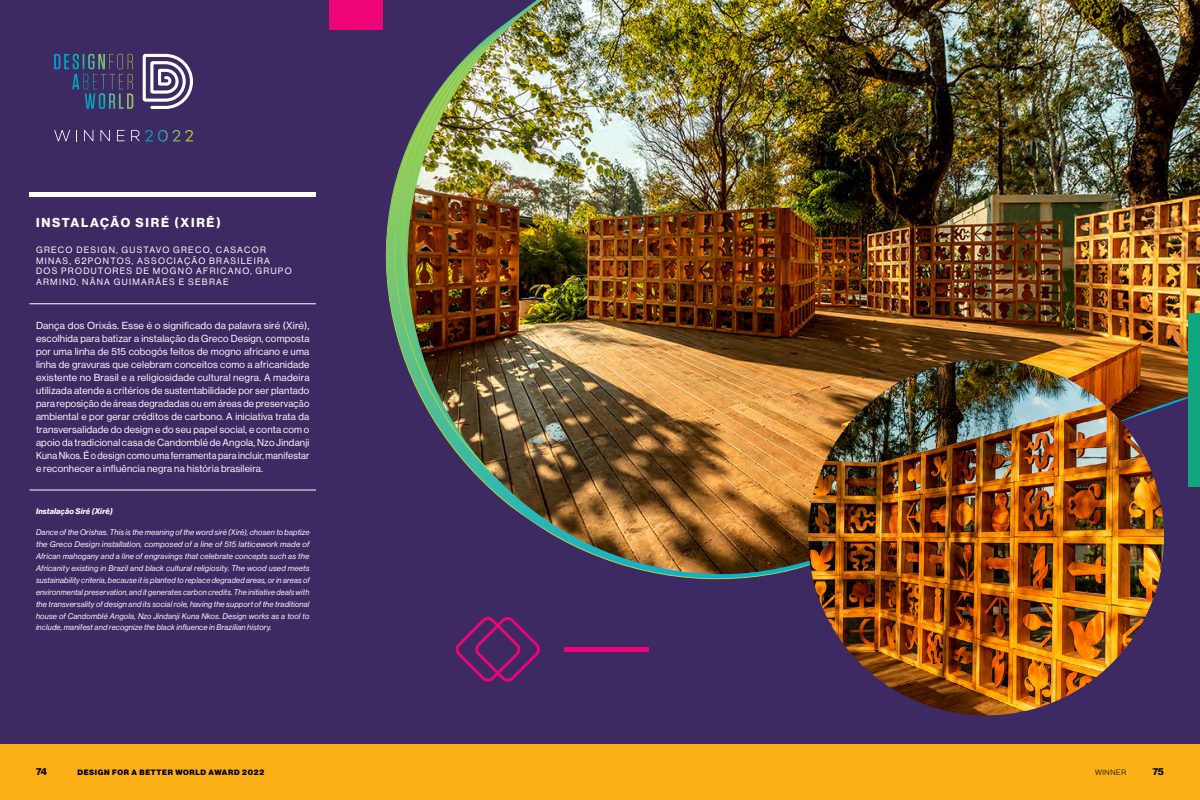
<style>
.page{position:relative;width:1200px;height:800px;background:#3d2a63}
.page>*{position:absolute;margin:0;border:0;box-sizing:border-box;transform-origin:0 0}
.t1{font:12.7px "N Haas Grotesk DS Pro 75 Bd";letter-spacing:.14em;color:#fff}
.t2{font:10px/13px "N Haas Grotesk DS Pro 55 Rg";letter-spacing:.02em;color:#fff;text-align:justify}
.t3{font:10px "N Haas Grotesk DS Pro 75 Bd";color:#000}
.t4{font:9px/10.8px "N Haas Grotesk DS Pro 55 Rg";letter-spacing:.14em;color:#fff}
.t5{font:8px/11.9px "N Haas Grotesk DS Pro 56 It";letter-spacing:.02em;color:#fff;text-align:justify}
.t6{font:8px "N Haas Grotesk DS Pro 76 Bd It";letter-spacing:.02em;color:#fff}
.t7{font:7.6px "N Haas Grotesk DS Pro 95 Blk";letter-spacing:.09em;color:#000}
.t8{font:7.6px "N Haas Grotesk DS Pro 45 Lt";letter-spacing:.09em;color:#000}
</style>
<div class="page">
<div style="left:0;top:744px;width:1200px;height:56px;background:#fcb017"></div>
<img style="left:408px;top:0;width:792px;height:574px">
<img style="left:808px;top:359px;width:356px;height:356px;border-radius:178px">
<svg style="left:54px;top:54px;width:79px;height:35px"></svg>
<svg style="left:143px;top:54px;width:50px;height:55px"></svg>
<svg style="left:54px;top:130px;width:16px;height:11px"></svg>
<svg style="left:84px;top:130px;width:9px;height:11px"></svg>
<svg style="left:100px;top:130px;width:10px;height:11px"></svg>
<svg style="left:117px;top:130px;width:8px;height:11px"></svg>
<svg style="left:131px;top:130px;width:62px;height:12px"></svg>
<hr style="left:564px;top:647px;width:84px;height:4px;background:#ed0578">
<div style="left:30px;top:192px;width:286px;height:5px;background:#fff"></div>
<svg style="left:455px;top:617px;width:85px;height:65px"></svg>
<div style="left:1188px;top:313px;width:12px;height:174px;background:#0fa680"></div>
<div style="left:330px;top:0;width:53px;height:30px;background:#ed0578"></div>
<hr style="left:30px;top:490px;width:286px;height:1px;background:#fff">
<hr style="left:30px;top:303px;width:286px;height:1px;background:#fff">
<p class="t1" style="left:36px;top:215px;width:186px">INSTALAÇÃO SIRÉ (XIRÊ)</p>
<p class="t4" style="left:36px;top:244px;width:257px">GRECO DESIGN, GUSTAVO GRECO, CASACOR MINAS, 62PONTOS, ASSOCIAÇÃO BRASILEIRA DOS PRODUTORES DE MOGNO AFRICANO, GRUPO ARMIND, NÃNA GUIMARÃES E SEBRAE</p>
<p class="t2" style="left:36px;top:319px;width:275px">Dança dos Orixás. Esse é o significado da palavra siré (Xiré), escolhida para batizar a instalação da Greco Design, composta por uma linha de 515 cobogós feitos de mogno africano e uma linha de gravuras que celebram conceitos como a africanidade existente no Brasil e a religiosidade cultural negra. A madeira utilizada atende a critérios de sustentabilidade por ser plantado para reposição de áreas degradadas ou em áreas de preservação ambiental e por gerar créditos de carbono. A iniciativa trata da transversalidade do design e do seu papel social, e conta com o apoio da tradicional casa de Candomblé de Angola, Nzo Jindanji Kuna Nkos. É o design como uma ferramenta para incluir, manifestar e reconhecer a influência negra na história brasileira.</p>
<p class="t6" style="left:36px;top:506px;width:78px">Instalação Siré (Xirê)</p>
<p class="t5" style="left:36px;top:526px;width:275px">Dance of the Orishas. This is the meaning of the word siré (Xiré), chosen to baptize the Greco Design installation, composed of a line of 515 latticework made of African mahogany and a line of engravings that celebrate concepts such as the Africanity existing in Brazil and black cultural religiosity. The wood used meets sustainability criteria, because it is planted to replace degraded areas, or in areas of environmental preservation, and it generates carbon credits. The initiative deals with the transversality of design and its social role, having the support of the traditional house of Candomblé Angola, Nzo Jindanji Kuna Nkos. Design works as a tool to include, manifest and recognize the black influence in Brazilian history.</p>
<p class="t3" style="left:36px;top:766px;width:13px">74</p>
<p class="t7" style="left:77px;top:767px;width:188px">DESIGN FOR A BETTER WORLD AWARD 2022</p>
<p class="t8" style="left:1095px;top:768px;width:33px">WINNER</p>
<p class="t3" style="left:1153px;top:766px;width:13px">75</p>
</div>
